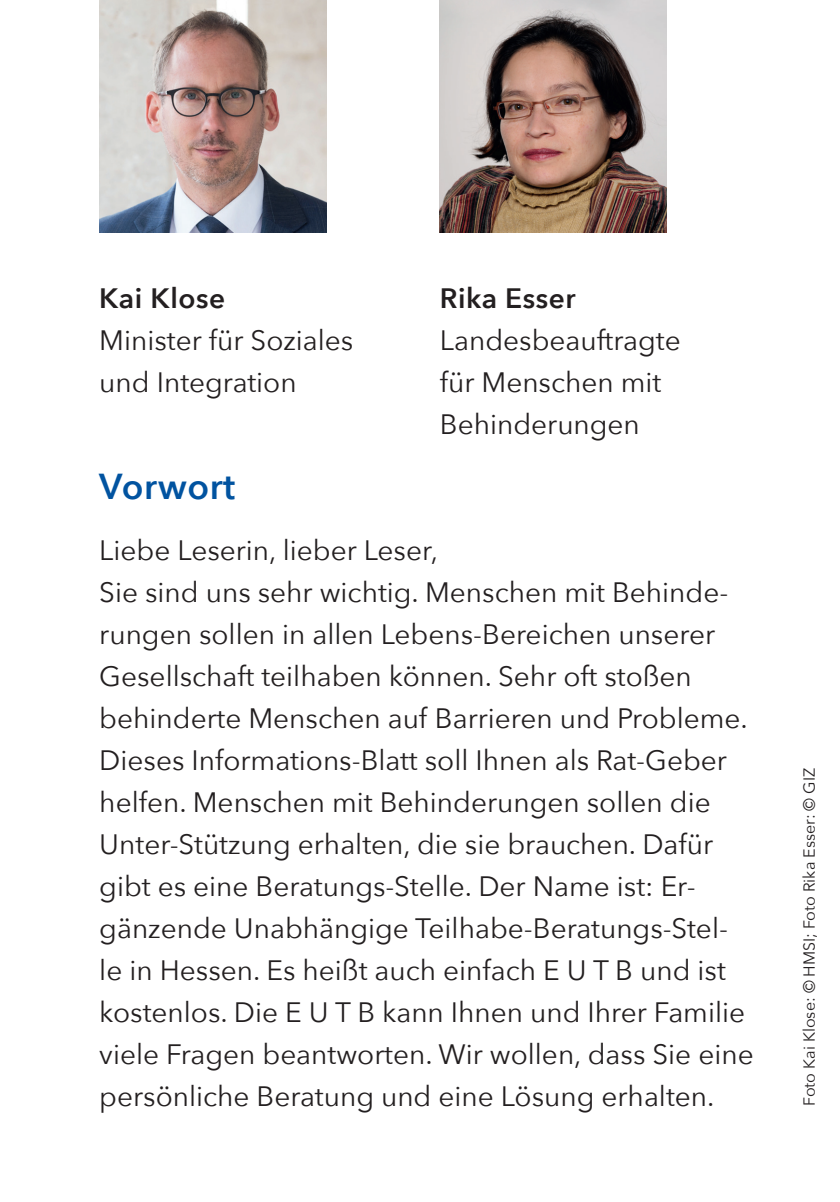
<style>
.page{position:relative;width:840px;height:1202px;background:#fff}
.page>*{position:absolute;margin:0;border:0;box-sizing:border-box;transform-origin:0 0}
.t1{font:600 36px "Avenir Next";letter-spacing:.02em;color:#0153a0}
.t2{font:28px/42px "Avenir Next";color:#231f20}
.t3{font:600 28px "Avenir Next";letter-spacing:.02em;color:#231f20}
.t4{font:16px "Avenir Next";color:#231f20}
</style>
<div class="page">
<img style="left:439px;top:0;width:227px;height:232px">
<img style="left:99px;top:0;width:227px;height:232px">
<p class="t3" style="left:99px;top:274px;width:127px">Kai Klose</p>
<p class="t2" style="left:99px;top:318px;width:255px">Minister für Soziales und Integration</p>
<p class="t3" style="left:439px;top:274px;width:137px">Rika Esser</p>
<p class="t2" style="left:439px;top:318px;width:242px">Landesbeauftragte für Menschen mit<br>Behinderungen</p>
<h2 class="t1" style="left:99px;top:456px;width:137px">Vorwort</h2>
<p class="t2" style="left:99px;top:528px;width:655px">Liebe Leserin, lieber Leser,<br>Sie sind uns sehr wichtig. Menschen mit Behinde&shy;rungen sollen in allen Lebens-Bereichen unserer Gesellschaft teilhaben können. Sehr oft stoßen behinderte Menschen auf Barrieren und Probleme.<br>Dieses Informations-Blatt soll Ihnen als Rat-Geber helfen. Menschen mit Behinderungen sollen die Unter-Stützung erhalten, die sie brauchen. Dafür gibt es eine Beratungs-Stelle. Der Name ist: Er&shy;gänzende Unabhängige Teilhabe-Beratungs-Stel&shy;le in Hessen. Es heißt auch einfach E U T B und ist kostenlos. Die E U T B kann Ihnen und Ihrer Familie viele Fragen beantworten. Wir wollen, dass Sie eine persönliche Beratung und eine Lösung erhalten.</p>
<p class="t4" style="left:795px;top:1106px;width:339px;rotate:-90deg">Foto Kai Klose: © HMSI; Foto Rika Esser: © GIZ</p>
</div>
